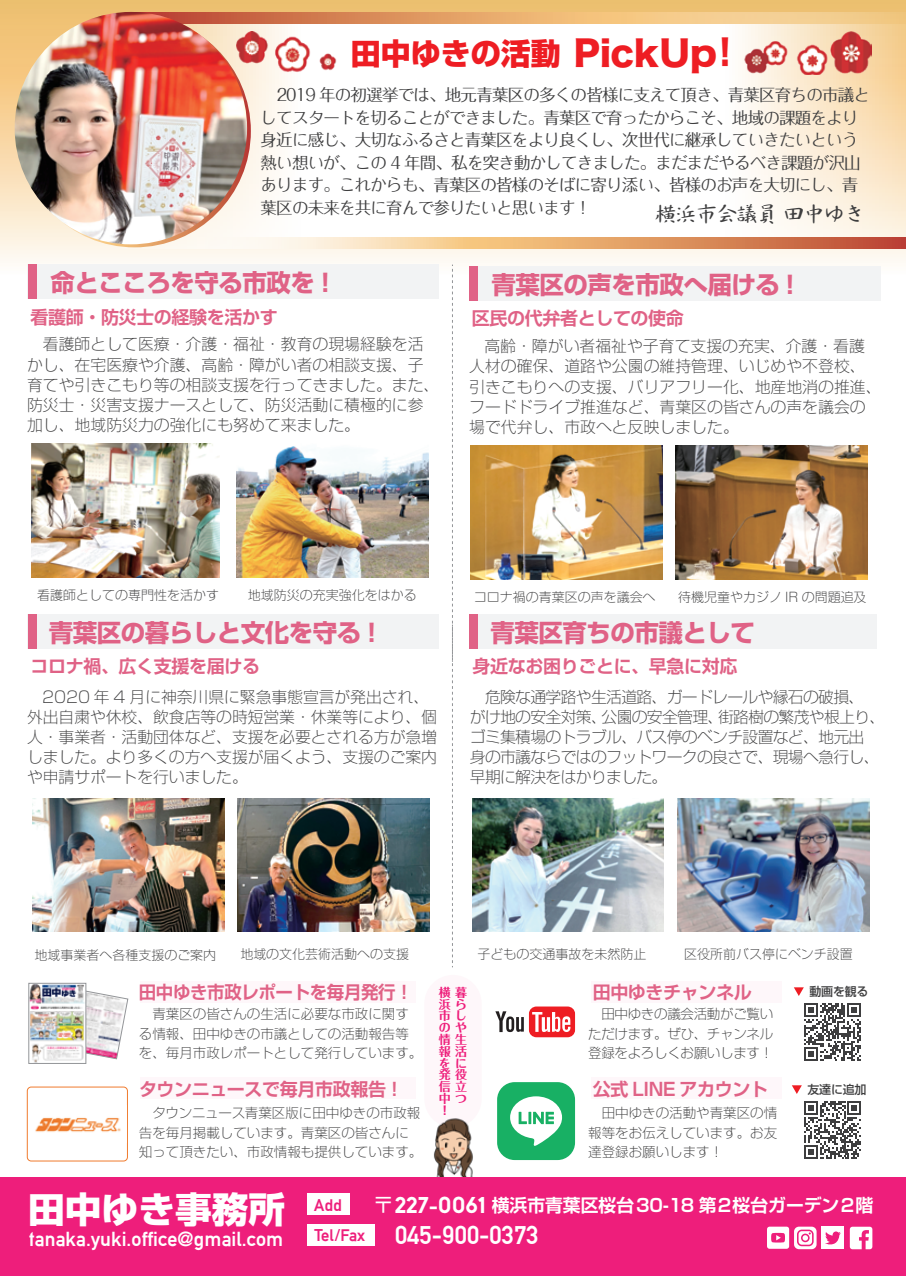
<style>
.page{position:relative;width:906px;height:1276px;background:#fff}
.page>*{position:absolute;margin:0;border:0;box-sizing:border-box;transform-origin:0 0}
.t1{font:800 35.85px "Shin Go Pr 5";color:#fff}
.t2{font:34.5px "Hira Kaku Std W8";color:#ee1d23}
.t3{font:800 30px "Shin Go Pro";color:#ee1d23}
.t4{font:25.5px "Alte DIN1451 Mittelschriftgepraegt";color:#fff}
.t5{font:700 24.45px "Shin Go Pro";letter-spacing:-.02em;color:#e06286}
.t6{font:21.6px "Nachin Std";letter-spacing:-.06em;color:#3e3e3f}
.t7{font:20.25px "Alte DIN1451 Mittelschriftgepraegt";letter-spacing:.005em;color:#fff}
.t8{font:700 18px "Shin Go Pro De";letter-spacing:-.02em;color:#e06286}
.t9{font:700 17.85px "Shin Go Pr 5 De";color:#fff}
.t10{font:16.5px/22.5px "Folk Pro";letter-spacing:-.05em;color:#3e3e3f}
.t11{font:300 expanded 15.9px/20.2px "Shin Go Pro";letter-spacing:-.005em;color:#3e3e3f}
.t12{font:300 expanded 15.9px/20.2px "Shin Go Pro";letter-spacing:-.045em;color:#3e3e3f}
.t13{font:300 expanded 13.5px/19.5px "Shin Go Pro";color:#3e3e3f}
.t14{font:300 expanded 12.9px "Shin Go Pro";color:#3e3e3f}
.t15{font:700 12px/11.9px "Folk Pro";color:#ee1e7b}
.t16{font:500 12px "Shin Go Pro";letter-spacing:-.02em;color:#3e3e3f}
.s1{font-family:"Koz Go Pr 6 N";font-weight:400;font-size:22.5px}
.s2{font-family:"Biko";font-size:22.5px}
.s3{font-size:16.65px;color:#ee1e7b}
</style>
<div class="page">
<div style="left:424px;top:975px;width:57px;height:152px;background:#fef7fa;border-radius:29px"></div>
<img style="left:433px;top:1118px;width:40px;height:59px">
<div style="left:140px;top:981px;width:276px;height:22px;background:#fef7fa"></div>
<div style="left:140px;top:1077px;width:276px;height:22px;background:#fef7fa"></div>
<div style="left:591px;top:981px;width:190px;height:22px;background:#fef7fa"></div>
<div style="left:591px;top:1077px;width:190px;height:22px;background:#fef7fa"></div>
<svg style="left:0;top:0;width:906px;height:276px"></svg>
<svg style="left:452px;top:265px;width:1px;height:702px"></svg>
<div style="left:0;top:1177px;width:906px;height:99px;background:#ee1e7b"></div>
<div style="left:307px;top:1193px;width:42px;height:22px;background:#fff"></div>
<div style="left:308px;top:1224px;width:67px;height:21px;background:#fff"></div>
<svg style="left:850px;top:1226px;width:22px;height:23px"></svg>
<div style="left:821px;top:1226px;width:23px;height:23px;background:#fff"></div>
<svg style="left:825px;top:1231px;width:16px;height:14px"></svg>
<svg style="left:767px;top:1226px;width:49px;height:23px"></svg>
<svg style="left:92px;top:24px;width:814px;height:225px"></svg>
<img style="left:236px;top:32px;width:636px;height:42px">
<svg style="left:150px;top:13px;width:756px;height:11px;background:#e4a56e"></svg>
<svg style="left:185px;top:238px;width:721px;height:10px;background:#e7b088"></svg>
<svg style="left:18px;top:15px;width:233px;height:232px"></svg>
<div style="left:469px;top:614px;width:408px;height:35px;background:#f2f3f4"></div>
<div style="left:469px;top:614px;width:9px;height:35px;background:#e06286"></div>
<img style="left:472px;top:798px;width:192px;height:134px">
<img style="left:677px;top:798px;width:192px;height:134px">
<div style="left:27px;top:614px;width:411px;height:35px;background:#f2f3f4"></div>
<div style="left:28px;top:614px;width:8px;height:35px;background:#e06286"></div>
<img style="left:32px;top:798px;width:192px;height:134px">
<img style="left:238px;top:798px;width:191px;height:134px">
<div style="left:469px;top:266px;width:411px;height:35px;background:#f2f3f4"></div>
<div style="left:469px;top:266px;width:9px;height:35px;background:#e06286"></div>
<img style="left:470px;top:446px;width:192px;height:133px">
<img style="left:675px;top:446px;width:192px;height:133px">
<div style="left:27px;top:265px;width:411px;height:34px;background:#f2f3f4"></div>
<div style="left:28px;top:265px;width:9px;height:34px;background:#e06286"></div>
<img style="left:31px;top:444px;width:189px;height:133px">
<img style="left:236px;top:446px;width:192px;height:131px">
<svg style="left:86px;top:990px;width:42px;height:69px"></svg>
<img style="left:31px;top:985px;width:53px;height:76px">
<div style="left:29px;top:983px;width:57px;height:80px;border:1px solid #939598"></div>
<div style="left:27px;top:1086px;width:101px;height:75px;border:1px solid #f07b2e;border-radius:4px"></div>
<img style="left:35px;top:1117px;width:86px;height:15px">
<svg style="left:804px;top:1003px;width:57px;height:58px"></svg>
<svg style="left:804px;top:1101px;width:57px;height:57px"></svg>
<div style="left:529px;top:1006px;width:46px;height:31px;background:#ee1d23;border-radius:7px"></div>
<svg style="left:532px;top:1012px;width:39px;height:20px"></svg>
<svg style="left:495px;top:1011px;width:29px;height:21px"></svg>
<svg style="left:794px;top:987px;width:10px;height:9px"></svg>
<svg style="left:792px;top:1085px;width:10px;height:9px"></svg>
<img style="left:15px;top:12px;width:232px;height:232px;border-radius:116px">
<div style="left:497px;top:1082px;width:78px;height:78px;background:#18b064;border-radius:18px"></div>
<svg style="left:510px;top:1096px;width:52px;height:50px"></svg>
<h3 class="t3" style="left:351px;top:30px;width:212px">田中ゆきの活動</h3>
<h2 class="t2" style="left:574px;top:34px;width:158px">PickUp!</h2>
<p class="t10" style="left:260px;top:81px;width:611px;text-indent:16px">2019 年の初選挙では、地元青葉区の多くの皆様に支えて頂き、青葉区育ちの市議としてスタートを切ることができました。青葉区で育ったからこそ、地域の課題をより身近に感じ、大切なふるさと青葉区をより良くし、次世代に継承していきたいという熱い想いが、この 4 年間、私を突き動かしてきました。まだまだやるべき課題が沢山あります。これからも、青葉区の皆様のそばに寄り添い、皆様のお声を大切にし、青葉区の未来を共に育んで参りたいと思います！</p>
<h3 class="t6" style="left:655px;top:200px;width:212px">横浜市会議員 田中ゆき</h3>
<h3 class="t5" style="left:51px;top:263px;width:281px">命とこころを守る市政を !</h3>
<p class="t8" style="left:31px;top:302px;width:249px">看護師・防災士の経験を活かす</p>
<p class="t11" style="left:27px;top:332px;width:414px">　看護師として医療・介護・福祉・教育の現場経験を活かし、在宅医療や介護、高齢・障がい者の相談支援、子育てや引きこもり等の相談支援を行ってきました。また、防災士・災害支援ナースとして、防災活動に積極的に参加し、地域防災力の強化にも努めて来ました。</p>
<h3 class="t5" style="left:491px;top:265px;width:305px">青葉区の声を市政へ届ける !</h3>
<p class="t8" style="left:472px;top:304px;width:213px">区民の代弁者としての使命</p>
<p class="t11" style="left:469px;top:334px;width:414px;text-indent:15px">高齢・障がい者福祉や子育て支援の充実、介護・看護人材の確保、道路や公園の維持管理、いじめや不登校、引きこもりへの支援、バリアフリー化、地産地消の推進、フードドライブ推進など、青葉区の皆さんの声を議会の場で代弁し、市政へと反映しました。</p>
<p class="t14" style="left:37px;top:585px;width:183px">看護師としての専門性を活かす</p>
<p class="t14" style="left:248px;top:585px;width:170px">地域防災の充実強化をはかる</p>
<h3 class="t5" style="left:49px;top:613px;width:329px">青葉区の暮らしと文化を守る !</h3>
<p class="t8" style="left:31px;top:651px;width:231px">コロナ禍、広く支援を届ける</p>
<p class="t11" style="left:27px;top:684px;width:411px;text-indent:15px">2020 年 4 月に神奈川県に緊急事態宣言が発出され、外出自粛や休校、飲食店等の時短営業・休業等により、個人・事業者・活動団体など、支援を必要とされる方が急増しました。より多くの方へ支援が届くよう、支援のご案内や申請サポートを行いました。</p>
<p class="t14" style="left:474px;top:586px;width:183px">コロナ禍の青葉区の声を議会へ</p>
<p class="t14" style="left:678px;top:586px;width:190px">待機児童やカジノ IR の問題追及</p>
<h3 class="t5" style="left:490px;top:613px;width:266px">青葉区育ちの市議として</h3>
<p class="t8" style="left:472px;top:651px;width:266px">身近なお困りごとに、早急に対応</p>
<p class="t12" style="left:470px;top:684px;width:417px">　危険な通学路や生活道路、ガードレールや縁石の破損、<br>がけ地の安全対策、公園の安全管理、街路樹の繁茂や根上り、ゴミ集積場のトラブル、バス停のベンチ設置など、地元出<br>身の市議ならではのフットワークの良さで、現場へ急行し、早期に解決をはかりました。</p>
<p class="t14" style="left:35px;top:944px;width:183px">地域事業者へ各種支援のご案内</p>
<p class="t14" style="left:240px;top:943px;width:170px">地域の文化芸術活動への支援</p>
<p class="t14" style="left:477px;top:943px;width:170px">子どもの交通事故を未然防止</p>
<p class="t14" style="left:684px;top:943px;width:170px">区役所前バス停にベンチ設置</p>
<p class="t8" style="left:139px;top:977px;width:275px">田中ゆき市政レポートを毎月発行！</p>
<p class="t13" style="left:139px;top:1003px;width:285px">　青葉区の皆さんの生活に必要な市政に関する情報、田中ゆきの市議としての活動報告等を、毎月市政レポートとして発行しています。</p>
<p class="t8" style="left:139px;top:1074px;width:266px">タウンニュースで毎月市政報告！</p>
<p class="t13" style="left:139px;top:1101px;width:285px;text-indent:14px">タウンニュース青葉区版に田中ゆきの市政報告を毎月掲載しています。青葉区の皆さんに知って頂きたい、市政情報も提供しています。</p>
<p class="t15" style="left:439px;top:984px;width:30px">横暮浜ら市しのや情生報活を<br>発役信立中つ！</p>
<p class="t15" style="left:455px;top:1055px;width:12px">に</p>
<p class="t8" style="left:592px;top:977px;width:160px">田中ゆきチャンネル</p>
<p class="t13" style="left:588px;top:1003px;width:186px;text-align:justify">　田中ゆきの議会活動がご覧いただけます。ぜひ、チャンネル登録をよろしくお願いします！</p>
<p class="t8" style="left:592px;top:1074px;width:177px">公式 LINE アカウント</p>
<p class="t13" style="left:588px;top:1101px;width:190px;text-align:justify">　田中ゆきの活動や青葉区の情報等をお伝えしています。お友達登録お願いします！</p>
<p class="t16" style="left:809px;top:981px;width:60px">動画を観る</p>
<p class="t16" style="left:807px;top:1079px;width:60px">友達に追加</p>
<h1 class="t1" style="left:28px;top:1181px;width:315px">田中ゆき事務所 <sup>Add</sup></h1>
<p class="t9" style="left:372px;top:1190px;width:502px"><span class="s1">〒</span><span class="s2">227-0061</span> 横浜市青葉区桜台30-18 第2桜台ガーデン2階</p>
<p class="t7" style="left:29px;top:1226px;width:256px">tanaka.yuki.office@gmail.com</p>
<h3 class="t4" style="left:315px;top:1219px;width:225px"><span class="s3">Tel/Fax</span> 045-900-0373</h3>
</div>
